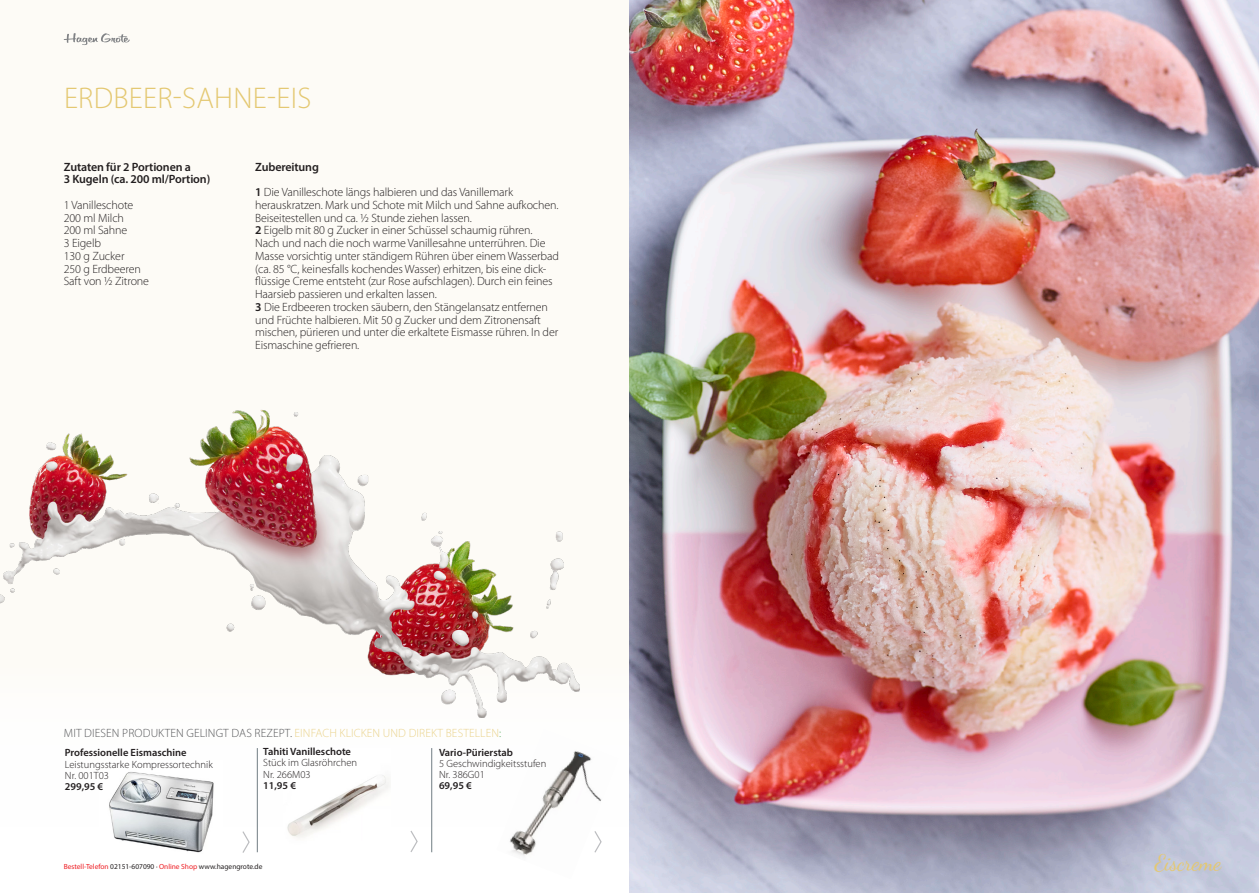
<style>
.page{position:relative;width:1259px;height:893px;background:#fff}
.page>*{position:absolute;margin:0;border:0;box-sizing:border-box;transform-origin:0 0}
.t1{font:300 30px "Myriad Pro";letter-spacing:.01em;color:#e4c872}
.t2{font:22.5px "Dancing Script OT";letter-spacing:-.01em;color:#e4c872}
.Copy{font:300 12px/12.8px "Myriad Pro";letter-spacing:-.01em;color:#231f20}
.t3{font:300 12px "Myriad Pro";letter-spacing:.01em;color:#57585a}
.Copy-2{font:600 12px/12.8px "Myriad Pro";letter-spacing:-.01em;color:#231f20}
.t4{font:300 10.5px/11.2px "Myriad Pro";color:#231f20}
.t5{font:600 10.5px "Myriad Pro";color:#231f20}
.t6{font:7.35px "Myriad Pro";color:#231f20}
.s1{font-weight:600}
.s2{color:#ead38c}
.s3{color:#56aa5c}
.s4{color:#ee1d23}
</style>
<div class="page">
<div style="left:0;top:0;width:887px;height:893px;background:#fdfbf6"></div>
<div style="left:0;top:663px;width:1259px;height:230px;background:#fff"></div>
<hr style="left:257px;top:748px;width:1px;height:104px;background:#717d83">
<hr style="left:431px;top:748px;width:1px;height:104px;background:#717d83">
<svg style="left:410px;top:831px;width:8px;height:21px"></svg>
<svg style="left:242px;top:831px;width:8px;height:22px"></svg>
<img style="left:629px;top:0;width:630px;height:893px">
<img style="left:509px;top:751px;width:93px;height:106px">
<img style="left:109px;top:772px;width:105px;height:81px">
<img style="left:287px;top:775px;width:102px;height:62px">
<svg style="left:64px;top:33px;width:66px;height:12px"></svg>
<img style="left:0;top:410px;width:580px;height:308px">
<p class="t1" style="left:64px;top:80px;width:249px">ERDBEER-SAHNE-EIS</p>
<p class="Copy-2" style="left:64px;top:160px;width:148px">Zutaten für 2 Portionen a<br>3 Kugeln (ca. 200 ml/Portion)</p>
<p class="Copy" style="left:64px;top:198px;width:71px">1 Vanilleschote</p>
<p class="Copy" style="left:64px;top:211px;width:62px">200 ml Milch</p>
<p class="Copy" style="left:64px;top:224px;width:65px">200 ml Sahne</p>
<p class="Copy" style="left:64px;top:237px;width:39px">3 Eigelb</p>
<p class="Copy" style="left:64px;top:249px;width:62px">130 g Zucker</p>
<p class="Copy" style="left:64px;top:262px;width:79px">250 g Erdbeeren</p>
<p class="Copy" style="left:64px;top:275px;width:87px">Saft von ½ Zitrone</p>
<p class="Copy-2" style="left:255px;top:160px;width:65px">Zubereitung</p>
<p class="Copy" style="left:255px;top:186px;width:305px"><span class="s1">1</span> Die Vanilleschote längs halbieren und das Vanillemark herauskratzen. Mark und Schote mit Milch und Sahne aufkochen.<br>Beiseitestellen und ca. ½ Stunde ziehen lassen.<br><span class="s1">2</span> Eigelb mit 80 g Zucker in einer Schüssel schaumig rühren.<br>Nach und nach die noch warme Vanillesahne unterrühren. Die Masse vorsichtig unter ständigem Rühren über einem Wasserbad (ca. 85 °C, keinesfalls kochendes Wasser) erhitzen, bis eine dick&shy;flüssige Creme entsteht (zur Rose aufschlagen). Durch ein feines Haarsieb passieren und erkalten lassen.<br><span class="s1">3</span> Die Erdbeeren trocken säubern, den Stängelansatz entfernen und Früchte halbieren. Mit 50 g Zucker und dem Zitronensaft mischen, pürieren und unter die erkaltete Eismasse rühren. In der Eismaschine gefrieren.</p>
<p class="t3" style="left:64px;top:726px;width:439px">MIT DIESEN PRODUKTEN GELINGT DAS REZEPT. <span class="s2">EINFACH KLICKEN UND DIREKT BESTELLEN</span><span class="s3">:</span></p>
<p class="t5" style="left:65px;top:746px;width:123px">Professionelle Eismaschine</p>
<p class="t4" style="left:65px;top:758px;width:149px">Leistungsstarke Kompressortechnik<br>Nr. 001T03</p>
<p class="t5" style="left:65px;top:780px;width:40px">299,95 €</p>
<p class="t5" style="left:263px;top:745px;width:89px">Tahiti Vanilleschote</p>
<p class="t4" style="left:263px;top:757px;width:95px">Stück im Glasröhrchen</p>
<p class="t4" style="left:263px;top:768px;width:49px">Nr. 266M03</p>
<p class="t5" style="left:263px;top:779px;width:34px">11,95 €</p>
<p class="t5" style="left:439px;top:745px;width:75px">Vario-Pürierstab</p>
<p class="t4" style="left:439px;top:758px;width:109px">5 Geschwindigkeitsstufen<br>Nr. 386G01</p>
<p class="t5" style="left:439px;top:779px;width:34px">69,95 €</p>
<p class="t6" style="left:64px;top:862px;width:200px"><span class="s4">Bestell-Telefon</span> 02151-607090 · <span class="s4">Online Shop</span> www.hagengrote.de</p>
<h2 class="t2" style="left:1154px;top:849px;width:68px">Eiscreme</h2>
</div>
